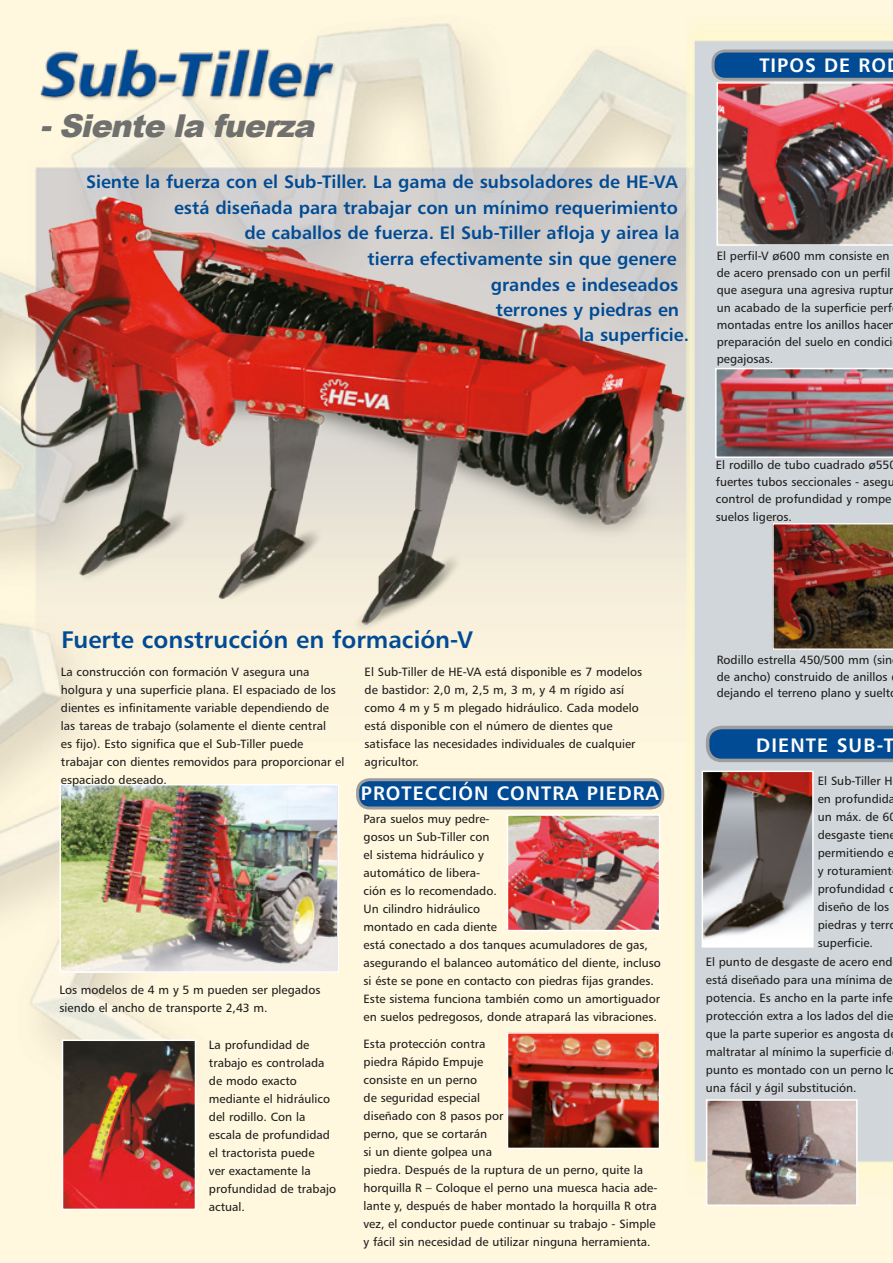
<style>
.page{position:relative;width:893px;height:1263px;background:#fff}
.page>*{position:absolute;margin:0;border:0;box-sizing:border-box;transform-origin:0 0}
.t1{font:italic 900 31.5px "Arial";color:#70706f}
.t2{font:24px "Humanist 777 BT Bold B";color:#004b94}
.t3{font:19.5px "Humanist 777 BT Bold B";letter-spacing:.05em;color:#fff}
.t4{font:18px "Humanist 777 BT Bold B";color:#004b94}
.t5{font:12px/18px "Humanist 777 BT Roman B";color:#1d1d1b}
</style>
<div class="page">
<img style="left:0;top:169px;width:686px;height:526px">
<img style="left:63px;top:787px;width:273px;height:183px">
<div style="left:60px;top:784px;width:279px;height:189px;border:2px solid #fff"></div>
<img style="left:704px;top:773px;width:108px;height:172px">
<div style="left:702px;top:771px;width:112px;height:176px;border:1px solid #fff"></div>
<div style="left:358px;top:780px;width:305px;height:28px;background:#004b94;border-radius:12px"></div>
<div style="left:356px;top:778px;width:308px;height:31px;border:3px solid #9d9d9d;border-radius:12px"></div>
<img style="left:510px;top:817px;width:147px;height:111px">
<div style="left:507px;top:814px;width:153px;height:117px;border:2px solid #fff"></div>
<img style="left:510px;top:1035px;width:147px;height:111px">
<div style="left:507px;top:1032px;width:153px;height:117px;border:2px solid #fff"></div>
<img style="left:715px;top:368px;width:178px;height:90px">
<img style="left:711px;top:49px;width:182px;height:197px">
<svg style="left:706px;top:726px;width:187px;height:36px;background:#215c96"></svg>
<img style="left:65px;top:1042px;width:128px;height:165px">
<div style="left:62px;top:1039px;width:134px;height:171px;border:2px solid #fff"></div>
<img style="left:23px;top:41px;width:314px;height:69px">
<img style="left:709px;top:1102px;width:113px;height:101px">
<div style="left:706px;top:1099px;width:152px;height:107px;border:2px solid #fff"></div>
<img style="left:822px;top:947px;width:71px;height:297px">
<img style="left:772px;top:523px;width:121px;height:127px">
<h1 class="t1" style="left:40px;top:103px;width:285px">-Siente la fuerza</h1>
<h3 class="t4" style="left:86px;top:171px;width:593px">Siente la fuerza con el Sub-Tiller. La gama de subsoladores de HE-VA</h3>
<h3 class="t4" style="left:174px;top:196px;width:505px">está diseñada para trabajar con un mínimo requerimiento</h3>
<h3 class="t4" style="left:244px;top:222px;width:437px">de caballos de fuerza. El Sub-Tiller afloja y airea la</h3>
<h3 class="t4" style="left:368px;top:247px;width:310px">tierra efectivamente sin que genere</h3>
<h3 class="t4" style="left:491px;top:273px;width:189px">grandes e indeseados</h3>
<h3 class="t4" style="left:496px;top:298px;width:185px">terrones y piedras en</h3>
<h3 class="t4" style="left:579px;top:324px;width:111px">la superficie.</h3>
<h3 class="t3" style="left:759px;top:53px;width:128px">TIPOS DE RO</h3>
<p class="t5" style="left:717px;top:247px;width:180px;line-height:17.2px">El perfil-V ø600 mm consiste en de acero prensado con un perfil que asegura una agresiva ruptur un acabado de la superficie perf montadas entre los anillos hacen preparación del suelo en condici pegajosas.</p>
<p class="t5" style="left:716px;top:456px;width:182px;line-height:17.2px">El rodillo de tubo cuadrado ø550 fuertes tubos seccionales - asegu control de profundidad y rompe suelos ligeros.</p>
<h2 class="t2" style="left:62px;top:624px;width:413px">Fuerte construcción en formación-V</h2>
<p class="t5" style="left:61px;top:662px;width:285px">La construcción con formación V asegura una holgura y una superficie plana. El espaciado de los dientes es infinitamente variable dependiendo de las tareas de trabajo (solamente el diente central<br>es fijo). Esto significa que el Sub-Tiller puede trabajar con dientes removidos para proporcionar el espaciado deseado.</p>
<p class="t5" style="left:365px;top:662px;width:279px">El Sub-Tiller de HE-VA está disponible es 7 modelos de bastidor: 2,0 m, 2,5 m, 3 m, y 4 m rígido así como 4 m y 5 m plegado hidráulico. Cada modelo está disponible con el número de dientes que satisface las necesidades individuales de cualquier agricultor.</p>
<p class="t5" style="left:364px;top:810px;width:299px">Para suelos muy pedre-<br>gosos un Sub-Tiller con<br>el sistema hidráulico y<br>automático de libera-<br>ción es lo recomendado.<br>Un cilindro hidráulico<br>montado en cada diente<br>está conectado a dos tanques acumuladores de gas, asegurando el balanceo automático del diente, incluso si éste se pone en contacto con piedras fijas grandes.<br>Este sistema funciona también como un amortiguador en suelos pedregosos, donde atrapará las vibraciones.</p>
<p class="t5" style="left:364px;top:1034px;width:295px">Esta protección contra<br>piedra Rápido Empuje<br>consiste en un perno<br>de seguridad especial<br>diseñado con 8 pasos por<br>perno, que se cortarán<br>si un diente golpea una<br>piedra. Después de la ruptura de un perno, quite la horquilla R – Coloque el perno una muesca hacia ade&shy;lante y, después de haber montado la horquilla R otra vez, el conductor puede continuar su trabajo - Simple y fácil sin necesidad de utilizar ninguna herramienta.</p>
<h3 class="t3" style="left:361px;top:781px;width:299px">PROTECCIÓN CONTRA PIEDRA</h3>
<p class="t5" style="left:60px;top:981px;width:262px">Los modelos de 4 m y 5 m pueden ser plegados siendo el ancho de transporte 2,43 m.</p>
<p class="t5" style="left:209px;top:1035px;width:129px">La profundidad de trabajo es controlada de modo exacto mediante el hidráulico del rodillo. Con la escala de profundidad el tractorista puede<br>ver exactamente la profundidad de trabajo actual.</p>
<p class="t5" style="left:717px;top:652px;width:177px;line-height:16.5px">Rodillo estrella 450/500 mm (sin de ancho) construido de anillos dejando el terreno plano y suelt</p>
<h3 class="t3" style="left:756px;top:733px;width:139px">DIENTE SUB-T</h3>
<p class="t5" style="left:818px;top:771px;width:80px">El Sub-Tiller H en profundida un máx. de 60 desgaste tiene permitiendo e y roturamient profundidad d diseño de los piedras y terr superficie.</p>
<p class="t5" style="left:706px;top:953px;width:191px">El punto de desgaste de acero end está diseñado para una mínima de potencia. Es ancho en la parte infe protección extra a los lados del die que la parte superior es angosta d maltratar al mínimo la superficie d punto es montado con un perno lo una fácil y ágil substitución.</p>
</div>
